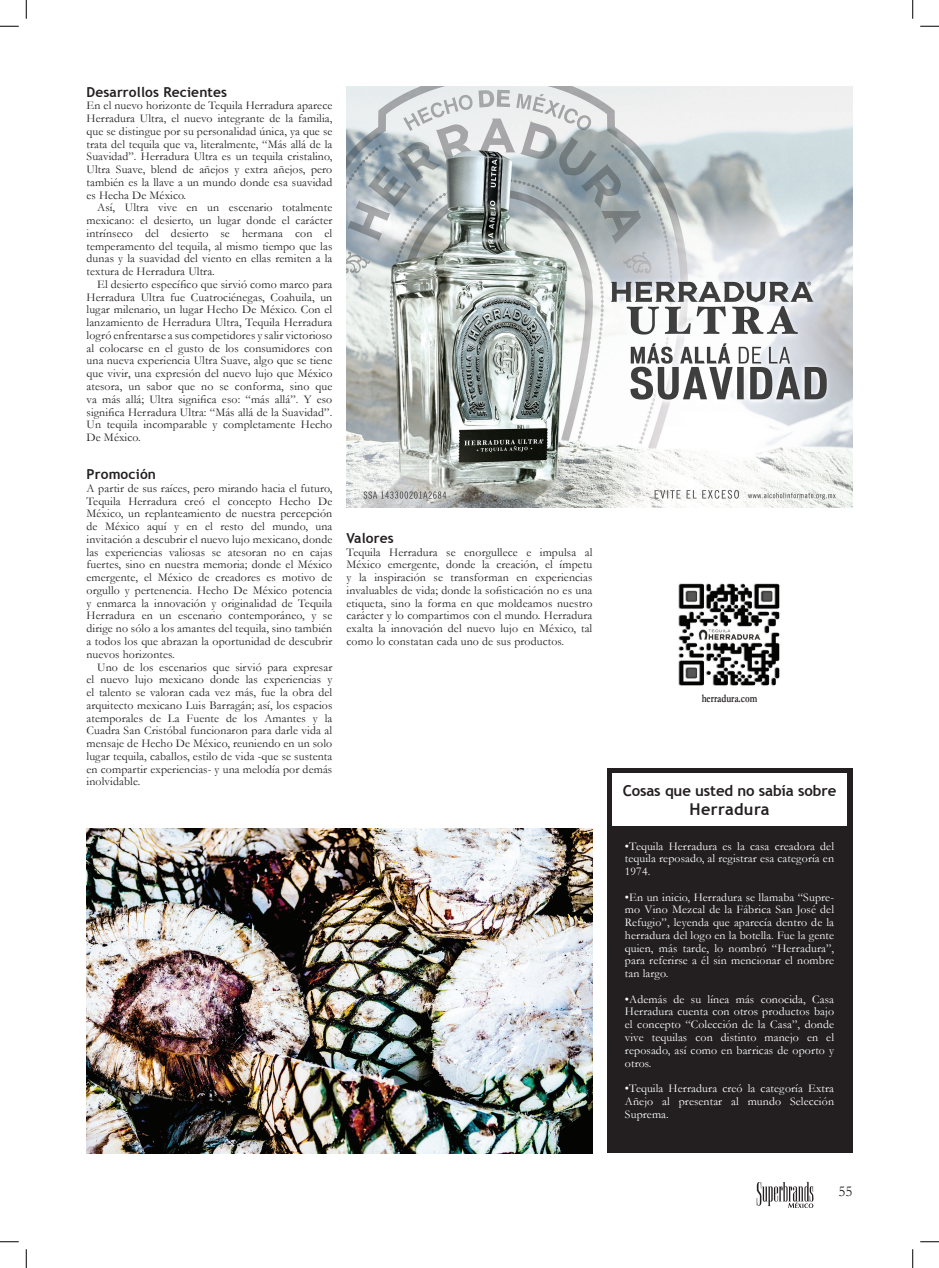
<style>
.page{position:relative;width:939px;height:1268px;background:#fff}
.page>*{position:absolute;margin:0;border:0;box-sizing:border-box;transform-origin:0 0}
.t1{font:700 16.25px "Trebuchet MS";letter-spacing:.025em;color:#231f20}
.t2{font:700 15px "Trebuchet MS";letter-spacing:-.01em;color:#231f20}
.t3{font:15px "Garamond";color:#231f20}
.t4{font:700 13.75px "Trebuchet MS";letter-spacing:.01em;color:#231f20}
.t5{font:11.88px/12.8px "Garamond";letter-spacing:.01em;color:#231f20;text-align:justify}
.t6{font:11.88px/12.8px "Garamond";letter-spacing:.01em;color:#fff;text-align:justify}
.t7{font:700 11.88px "Garamond";color:#231f20;scale:.75 1}
</style>
<div class="page">
<svg style="left:756px;top:1182px;width:57px;height:26px"></svg>
<div style="left:606px;top:769px;width:246px;height:384px;background:#231f20"></div>
<div style="left:612px;top:773px;width:234px;height:52px;background:#fff"></div>
<img style="left:346px;top:86px;width:506px;height:422px">
<img style="left:86px;top:829px;width:506px;height:324px">
<img style="left:678px;top:583px;width:102px;height:103px">
<svg style="left:0;top:25px;width:19px;height:2px"></svg>
<svg style="left:920px;top:25px;width:18px;height:2px"></svg>
<svg style="left:0;top:1241px;width:19px;height:1px"></svg>
<svg style="left:920px;top:1241px;width:18px;height:1px"></svg>
<svg style="left:25px;top:0;width:2px;height:19px"></svg>
<svg style="left:25px;top:1249px;width:2px;height:19px"></svg>
<svg style="left:912px;top:0;width:1px;height:19px"></svg>
<svg style="left:912px;top:1249px;width:1px;height:19px"></svg>
<p class="t4" style="left:86px;top:83px;width:142px">Desarrollos Recientes</p>
<p class="t5" style="left:86px;top:99px;width:247px">En el nuevo horizonte de Tequila Herradura aparece Herradura Ultra, el nuevo integrante de la familia, que se distingue por su personalidad única, ya que se trata del tequila que va, literalmente, “Más allá de la Suavidad”. Herradura Ultra es un tequila cristalino, Ultra Suave, blend de añejos y extra añejos, pero también es la llave a un mundo donde esa suavidad es Hecha De México.</p>
<p class="t5" style="left:86px;top:201px;width:247px;text-indent:11px">Así, Ultra vive en un escenario totalmente mexicano: el desierto, un lugar donde el carácter intrínseco del desierto se hermana con el temperamento del tequila, al mismo tiempo que las dunas y la suavidad del viento en ellas remiten a la textura de Herradura Ultra.</p>
<p class="t5" style="left:86px;top:278px;width:247px;text-indent:11px">El desierto específico que sirvió como marco para Herradura Ultra fue Cuatrociénegas, Coahuila, un lugar milenario, un lugar Hecho De México. Con el lanzamiento de Herradura Ultra, Tequila Herradura logró enfrentarse a sus competidores y salir victorioso al colocarse en el gusto de los consumidores con una nueva experiencia Ultra Suave, algo que se tiene que vivir, una expresión del nuevo lujo que México atesora, un sabor que no se conforma, sino que va más allá; Ultra significa eso: “más allá”. Y eso significa Herradura Ultra: “Más allá de la Suavidad”.<br>Un tequila incomparable y completamente Hecho De México.</p>
<p class="t4" style="left:86px;top:466px;width:71px">Promoción</p>
<p class="t5" style="left:86px;top:482px;width:247px">A partir de sus raíces, pero mirando hacia el futuro, Tequila Herradura creó el concepto Hecho De México, un replanteamiento de nuestra percepción de México aquí y en el resto del mundo, una invitación a descubrir el nuevo lujo mexicano, donde las experiencias valiosas se atesoran no en cajas fuertes, sino en nuestra memoria; donde el México emergente, el México de creadores es motivo de orgullo y pertenencia. Hecho De México potencia y enmarca la innovación y originalidad de Tequila Herradura en un escenario contemporáneo, y se dirige no sólo a los amantes del tequila, sino también a todos los que abrazan la oportunidad de descubrir nuevos horizontes.</p>
<p class="t5" style="left:86px;top:660px;width:247px;text-indent:11px">Uno de los escenarios que sirvió para expresar el nuevo lujo mexicano donde las experiencias y el talento se valoran cada vez más, fue la obra del arquitecto mexicano Luis Barragán; así, los espacios atemporales de La Fuente de los Amantes y la Cuadra San Cristóbal funcionaron para darle vida al mensaje de Hecho De México, reuniendo en un solo lugar tequila, caballos, estilo de vida -que se sustenta en compartir experiencias- y una melodía por demás inolvidable.</p>
<p class="t4" style="left:346px;top:529px;width:49px">Valores</p>
<p class="t5" style="left:346px;top:545px;width:247px">Tequila Herradura se enorgullece e impulsa al México emergente, donde la creación, el ímpetu y la inspiración se transforman en experiencias invaluables de vida; donde la sofisticación no es una etiqueta, sino la forma en que moldeamos nuestro carácter y lo compartimos con el mundo. Herradura exalta la innovación del nuevo lujo en México, tal como lo constatan cada uno de sus productos.</p>
<p class="t7" style="left:701px;top:691px;width:76px">herradura.com</p>
<p class="t2" style="left:622px;top:781px;width:215px">Cosas que usted no sabía sobre</p>
<h1 class="t1" style="left:689px;top:799px;width:81px">Herradura</h1>
<p class="t6" style="left:624px;top:839px;width:211px">•Tequila Herradura es la casa creadora del tequila reposado, al registrar esa categoría en 1974.</p>
<p class="t6" style="left:624px;top:890px;width:211px">•En un inicio, Herradura se llamaba “Supre&shy;mo Vino Mezcal de la Fábrica San José del Refugio”, leyenda que aparecía dentro de la herradura del logo en la botella. Fue la gente quien, más tarde, lo nombró “Herradura”, para referirse a él sin mencionar el nombre tan largo.</p>
<p class="t6" style="left:624px;top:992px;width:211px">•Además de su línea más conocida, Casa Herradura cuenta con otros productos bajo el concepto “Colección de la Casa”, donde vive tequilas con distinto manejo en el reposado, así como en barricas de oporto y otros.</p>
<p class="t6" style="left:624px;top:1082px;width:211px">•Tequila Herradura creó la categoría Extra Añejo al presentar al mundo Selección Suprema.</p>
<p class="t3" style="left:838px;top:1182px;width:16px">55</p>
</div>
